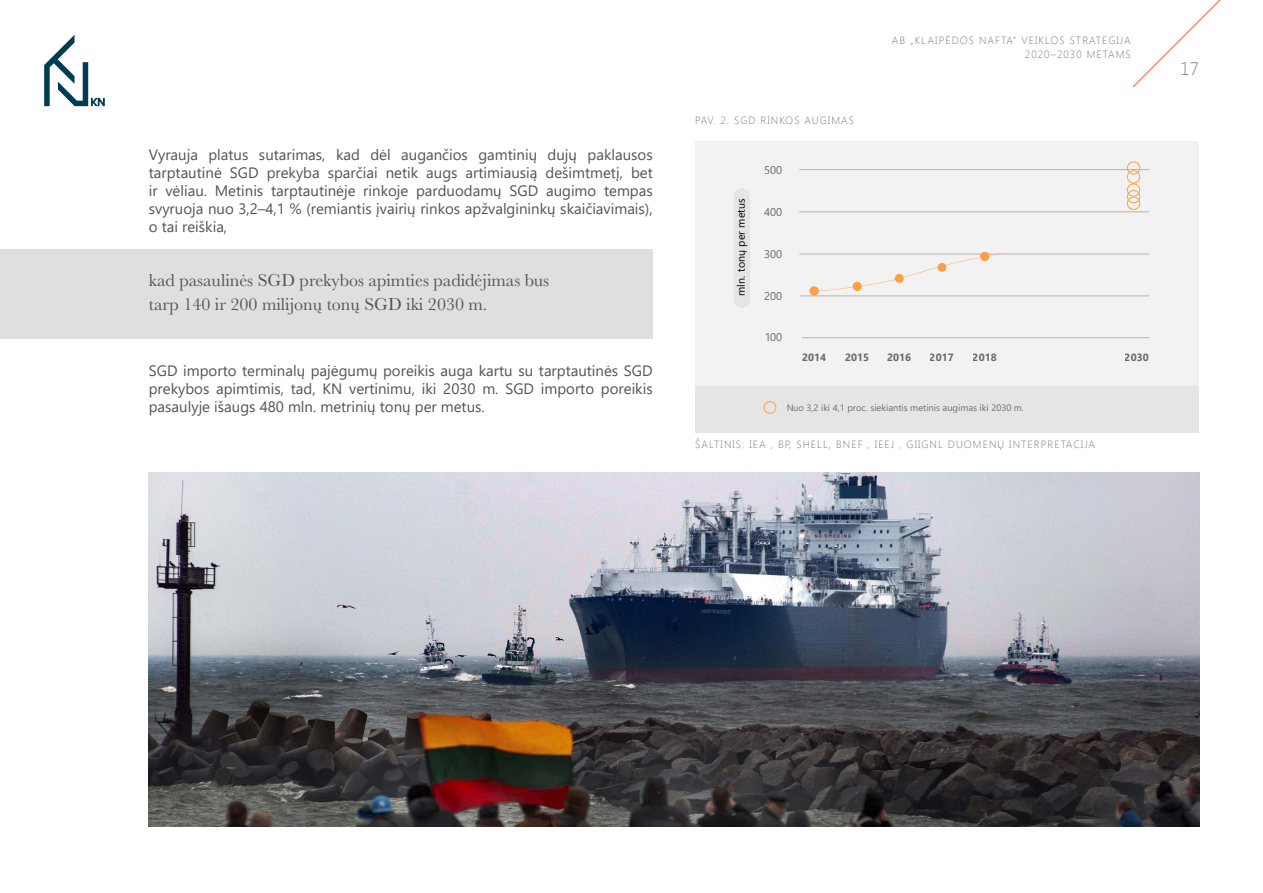
<style>
.page{position:relative;width:1263px;height:893px;background:#fff}
.page>*{position:absolute;margin:0;border:0;box-sizing:border-box;transform-origin:0 0}
.CITATA{font:18px/24px "Baskerville";color:#515355}
.t1{font:300 18px "Segoe UI";color:#7c7e7f}
.BODY_TEXT{font:15px/18px "Segoe UI";color:#515355;text-align:justify}
.t2{font:11.25px "Segoe UI";color:#676868}
.t3{font:10.65px "Segoe UI";letter-spacing:.01em;color:#000}
.PAA___source{font:300 10.5px/14.5px "Segoe UI";letter-spacing:.1em;color:#7c7e7f;text-align:right}
.t4{font:700 10.5px "Segoe UI";color:#676868}
.t5{font:9.3px "Segoe UI";color:#6f6f71}
</style>
<div class="page">
<svg style="left:1132px;top:0;width:89px;height:88px"></svg>
<svg style="left:44px;top:35px;width:61px;height:71px"></svg>
<div style="left:0;top:249px;width:653px;height:90px;background:#dedfdf"></div>
<img style="left:149px;top:472px;width:1050px;height:354px">
<div style="left:695px;top:141px;width:504px;height:284px;background:#f2f2f2"></div>
<div style="left:695px;top:387px;width:504px;height:46px;background:#e5e5e5"></div>
<hr style="left:800px;top:296px;width:349px;height:1px;background:#b3b3b3">
<hr style="left:800px;top:254px;width:349px;height:1px;background:#b3b3b3">
<hr style="left:800px;top:212px;width:349px;height:1px;background:#b3b3b3">
<hr style="left:800px;top:169px;width:349px;height:1px;background:#b3b3b3">
<hr style="left:802px;top:337px;width:347px;height:1px;background:#b3b3b3">
<svg style="left:809px;top:286px;width:10px;height:10px"></svg>
<svg style="left:811px;top:254px;width:189px;height:38px"></svg>
<div style="left:895px;top:274px;width:9px;height:9px;background:#ff9f43;border-radius:50%"></div>
<div style="left:937px;top:263px;width:9px;height:9px;background:#ff9f43;border-radius:50%"></div>
<div style="left:980px;top:252px;width:9px;height:9px;background:#ff9f43;border-radius:50%"></div>
<div style="left:764px;top:401px;width:12px;height:13px;border:1px solid #ff9f43;border-radius:50%"></div>
<div style="left:734px;top:188px;width:16px;height:120px;background:#e5e5e5;border-radius:8px"></div>
<div style="left:1127px;top:161px;width:13px;height:14px;border:1px solid #ff9f43;border-radius:50%"></div>
<div style="left:1127px;top:170px;width:13px;height:13px;border:1px solid #ff9f43;border-radius:50%"></div>
<div style="left:1127px;top:183px;width:13px;height:14px;border:1px solid #ff9f43;border-radius:50%"></div>
<div style="left:1127px;top:190px;width:13px;height:13px;border:1px solid #ff9f43;border-radius:50%"></div>
<div style="left:1127px;top:197px;width:13px;height:13px;border:1px solid #ff9f43;border-radius:50%"></div>
<p class="BODY_TEXT" style="left:149px;top:145px;width:505px">Vyrauja platus sutarimas, kad dėl augančios gamtinių dujų paklausos tarptautinė SGD prekyba sparčiai netik augs artimiausią dešimtmetį, bet ir vėliau. Metinis tarptautinėje rinkoje parduodamų SGD augimo tempas svyruoja nuo 3,2–4,1 % (remiantis įvairių rinkos apžvalgininkų skaičiavimais), o tai reiškia,</p>
<p class="CITATA" style="left:149px;top:269px;width:402px">kad pasaulinės SGD prekybos apimties padidėjimas bus tarp 140 ir 200 milijonų tonų SGD iki 2030 m.</p>
<p class="BODY_TEXT" style="left:149px;top:361px;width:505px">SGD importo terminalų pajėgumų poreikis auga kartu su tarptautinės SGD prekybos apimtimis, tad, KN vertinimu, iki 2030 m. SGD importo poreikis pasaulyje išaugs 480 mln. metrinių tonų per metus.</p>
<p class="PAA___source" style="left:695px;top:113px;width:160px">PAV. 2. SGD RINKOS AUGIMAS</p>
<p class="t3" style="left:731px;top:296px;width:99px;rotate:-90deg">mln. tonų per metus</p>
<p class="t2" style="left:764px;top:159px;width:20px">500</p>
<p class="t2" style="left:764px;top:201px;width:20px">400</p>
<p class="t2" style="left:764px;top:243px;width:20px">300</p>
<p class="t2" style="left:764px;top:285px;width:20px">200</p>
<p class="t2" style="left:764px;top:327px;width:20px">100</p>
<p class="PAA___source" style="left:892px;top:32px;width:240px">AB „KLAIPĖDOS NAFTA“ VEIKLOS STRATEGIJA<br>2020–2030 METAMS</p>
<p class="t4" style="left:802px;top:347px;width:26px">2014</p>
<p class="t4" style="left:845px;top:347px;width:26px">2015</p>
<p class="t4" style="left:887px;top:347px;width:26px">2016</p>
<p class="t4" style="left:930px;top:347px;width:26px">2017</p>
<p class="t4" style="left:973px;top:347px;width:26px">2018</p>
<p class="t4" style="left:1125px;top:347px;width:26px">2030</p>
<p class="t5" style="left:786px;top:399px;width:239px">Nuo 3,2 iki 4,1 proc. siekiantis metinis augimas iki 2030 m.</p>
<p class="PAA___source" style="left:695px;top:437px;width:401px">ŠALTINIS: IEA , BP, SHELL, BNEF , IEEJ , GIIGNL DUOMENŲ INTERPRETACIJA</p>
<p class="t1" style="left:1181px;top:56px;width:20px">17</p>
</div>
